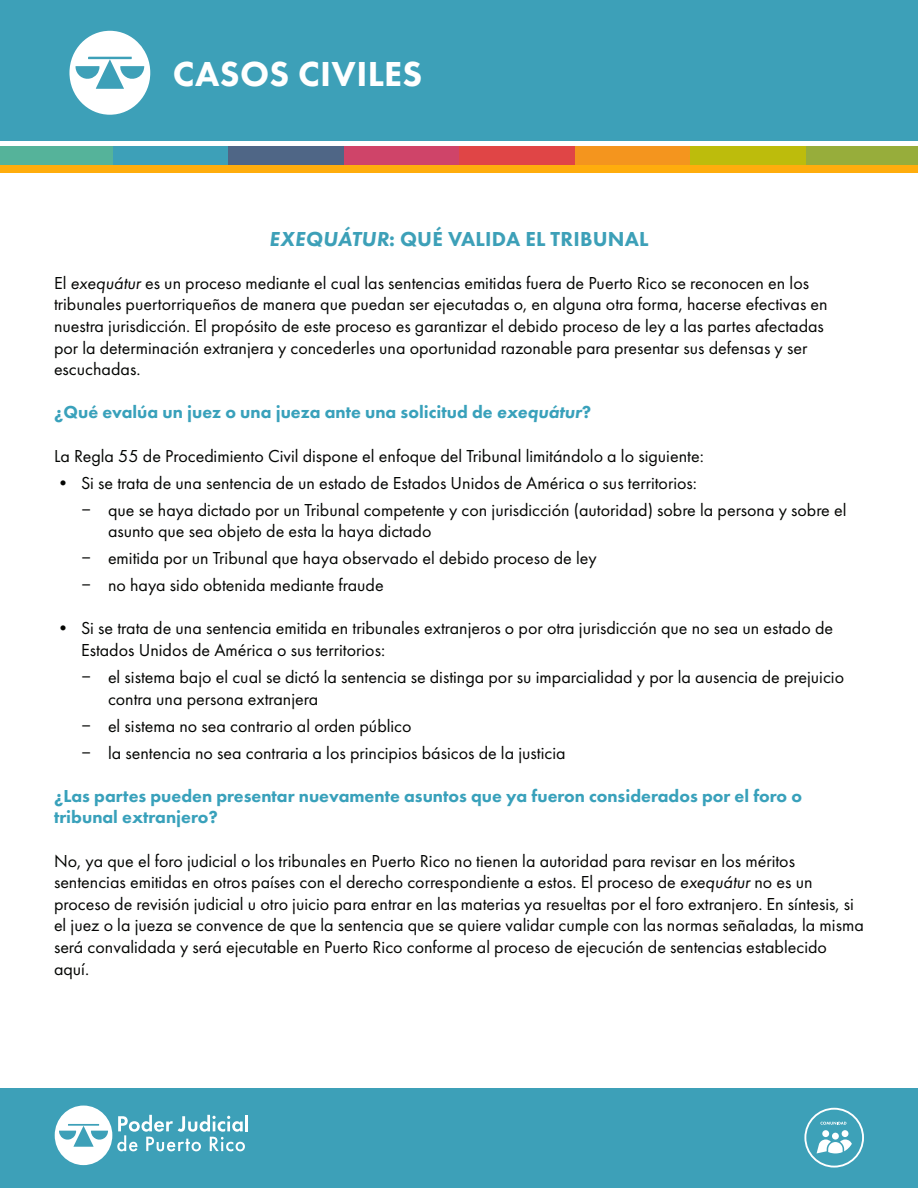
<style>
.page{position:relative;width:918px;height:1188px;background:#fff}
.page>*{position:absolute;margin:0;border:0;box-sizing:border-box;transform-origin:0 0}
.t1{font:800 36px "Futura PT";letter-spacing:.01em;color:#fff}
.t2{font:800 21px "Futura PT";letter-spacing:.01em;color:#3da0b8}
.t3{font:18px/21.6px "Futura PT";color:#040503}
.t4{font:800 18px/21.6px "Futura PT";color:#39a1bb}
.s1{font-style:italic}
</style>
<div class="page">
<div style="left:0;top:0;width:918px;height:140px;background:#3da0b8"></div>
<div style="left:806px;top:147px;width:112px;height:21px;background:#97ad3b"></div>
<div style="left:690px;top:147px;width:116px;height:21px;background:#bdbc0c"></div>
<div style="left:575px;top:147px;width:115px;height:21px;background:#f4951e"></div>
<div style="left:459px;top:147px;width:116px;height:21px;background:#e04546"></div>
<div style="left:343px;top:147px;width:116px;height:21px;background:#cf4469"></div>
<div style="left:228px;top:147px;width:115px;height:21px;background:#4f6686"></div>
<div style="left:112px;top:147px;width:116px;height:21px;background:#3da0b8"></div>
<div style="left:0;top:147px;width:112px;height:21px;background:#55b39a"></div>
<div style="left:0;top:165px;width:918px;height:8px;background:#ffad0d"></div>
<svg style="left:69px;top:31px;width:81px;height:84px"></svg>
<div style="left:0;top:1089px;width:918px;height:99px;background:#3da0b8"></div>
<svg style="left:55px;top:1105px;width:190px;height:60px"></svg>
<hr style="left:245px;top:1115px;width:3px;height:16px;background:#fff">
<svg style="left:804px;top:1108px;width:60px;height:60px"></svg>
<h1 class="t1" style="left:173px;top:52px;width:251px">CASOS CIVILES</h1>
<h2 class="t2" style="left:269px;top:225px;width:381px"><span class="s1">EXEQUÁTUR</span>: QUÉ VALIDA EL TRIBUNAL</h2>
<p class="t3" style="left:54px;top:272px;width:775px">El <span class="s1">exequátur</span> es un proceso mediante el cual las sentencias emitidas fuera de Puerto Rico se reconocen en los tribunales puertorriqueños de manera que puedan ser ejecutadas o, en alguna otra forma, hacerse efectivas en nuestra jurisdicción. El propósito de este proceso es garantizar el debido proceso de ley a las partes afectadas por la determinación extranjera y concederles una oportunidad razonable para presentar sus defensas y ser escuchadas.</p>
<h3 class="t4" style="left:54px;top:401px;width:539px">¿Qué evalúa un juez o una jueza ante una solicitud de <span class="s1">exequátur</span>?</h3>
<p class="t3" style="left:54px;top:445px;width:651px">La Regla 55 de Procedimiento Civil dispone el enfoque del Tribunal limitándolo a lo siguiente:</p>
<p class="t3" style="left:81px;top:472px;width:618px">Si se trata de una sentencia de un estado de Estados Unidos de América o sus territorios:</p>
<p class="t3" style="left:108px;top:499px;width:740px">que se haya dictado por un Tribunal competente y con jurisdicción (autoridad) sobre la persona y sobre el asunto que sea objeto de esta la haya dictado</p>
<p class="t3" style="left:108px;top:545px;width:490px;line-height:27px">emitida por un Tribunal que haya observado el debido proceso de ley no haya sido obtenida mediante fraude</p>
<p class="t3" style="left:81px;top:617px;width:754px">Si se trata de una sentencia emitida en tribunales extranjeros o por otra jurisdicción que no sea un estado de<br>Estados Unidos de América o sus territorios:</p>
<p class="t3" style="left:108px;top:666px;width:738px">el sistema bajo el cual se dictó la sentencia se distinga por su imparcialidad y por la ausencia de prejuicio contra una persona extranjera</p>
<p class="t3" style="left:108px;top:712px;width:459px;line-height:27px">el sistema no sea contrario al orden público<br>la sentencia no sea contraria a los principios básicos de la justicia</p>
<h3 class="t4" style="left:54px;top:785px;width:750px">¿Las partes pueden presentar nuevamente asuntos que ya fueron considerados por el foro o tribunal extranjero?</h3>
<p class="t3" style="left:54px;top:850px;width:811px">No, ya que el foro judicial o los tribunales en Puerto Rico no tienen la autoridad para revisar en los méritos sentencias emitidas en otros países con el derecho correspondiente a estos. El proceso de <span class="s1">exequátur</span> no es un proceso de revisión judicial u otro juicio para entrar en las materias ya resueltas por el foro extranjero. En síntesis, si el juez o la jueza se convence de que la sentencia que se quiere validar cumple con las normas señaladas, la misma será convalidada y será ejecutable en Puerto Rico conforme al proceso de ejecución de sentencias establecido aquí.</p>
<p class="t3" style="left:54px;top:472px;width:19px">•</p>
<p class="t3" style="left:81px;top:499px;width:12px">‒</p>
<p class="t3" style="left:81px;top:545px;width:12px;line-height:27px">‒ ‒</p>
<p class="t3" style="left:54px;top:617px;width:19px">•</p>
<p class="t3" style="left:81px;top:666px;width:12px">‒</p>
<p class="t3" style="left:81px;top:712px;width:12px;line-height:27px">‒ ‒</p>
</div>
